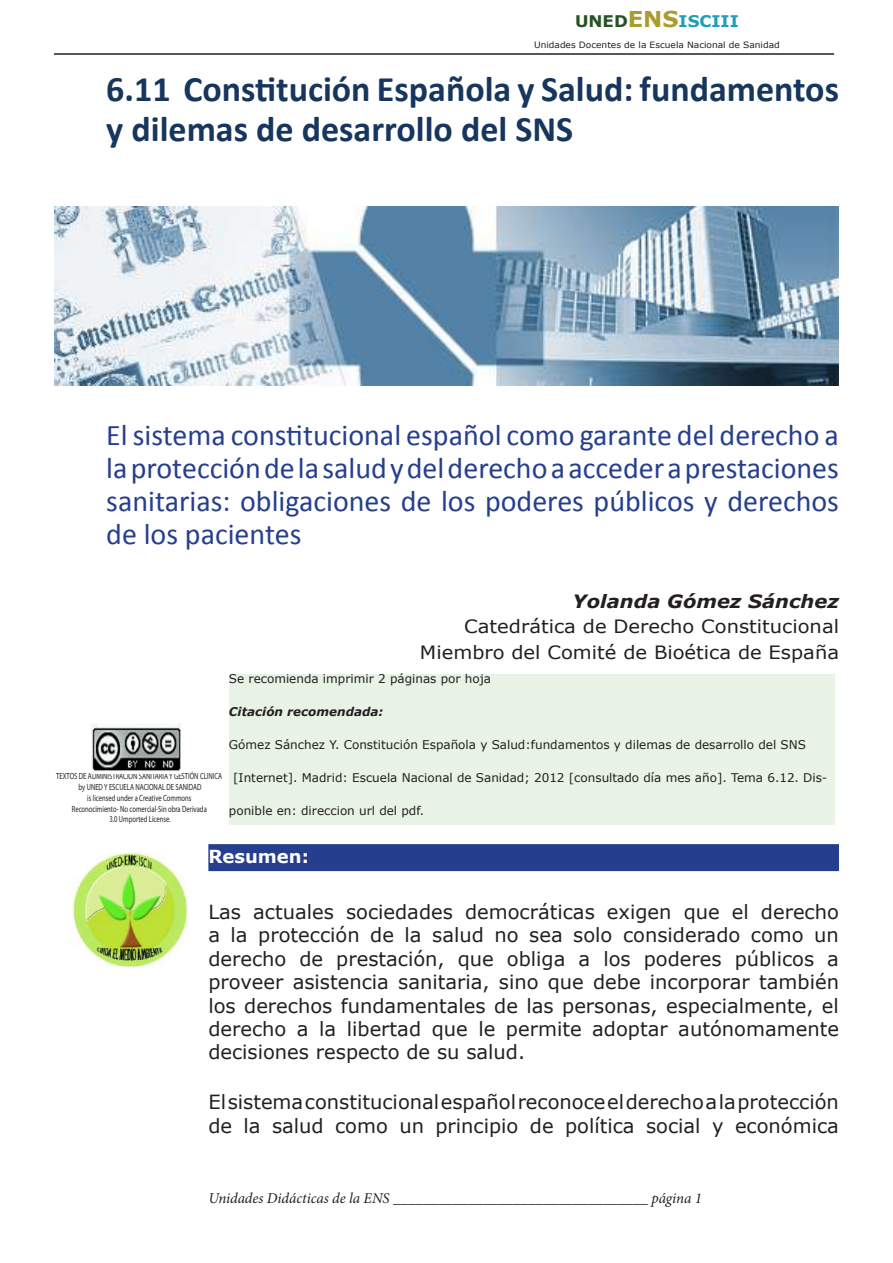
<style>
.page{position:relative;width:893px;height:1263px;background:#fff}
.page>*{position:absolute;margin:0;border:0;box-sizing:border-box;transform-origin:0 0}
.t1{font:700 36px/39.6px "Calibri";color:#17365d}
.t2{font:30px/33px "Calibri";color:#253f8e;text-align:justify}
.t3{font:19.5px/23.4px "Verdana";color:#231f20;text-align:justify}
.t4{font:18.3px/25px "Verdana";color:#231f20;text-align:right;scale:1.06 1}
.t5{font:italic 700 18.3px "Verdana";color:#231f20;scale:1.06 1}
.t6{font:700 18px "Verdana";color:#fff}
.t7{font:700 16.05px "Verdana";color:#1b9fba;scale:1.04 1}
.t8{font:italic 15px "Minion Pro";letter-spacing:-.005em;color:#231f20}
.t9{font:12px "Verdana";color:#231f20}
.t10{font:italic 700 12px "Verdana";color:#231f20}
.t11{font:9px/10.6px "Myriad Pro";color:#231f20;text-align:center;scale:.74 1}
.t12{font:8.7px "Verdana";color:#231f20;scale:1.04 1}
.s1{color:#265226}
.s2{font-size:21.9px;color:#aa9b2e}
</style>
<div class="page">
<div style="left:208px;top:844px;width:631px;height:27px;background:#253f8e"></div>
<img style="left:54px;top:206px;width:785px;height:179px">
<hr style="left:54px;top:53px;width:780px;height:2px;background:#231f20">
<div style="left:229px;top:674px;width:605px;height:151px;background:#e8f3e5"></div>
<img style="left:92px;top:723px;width:89px;height:49px">
<img style="left:72px;top:853px;width:115px;height:114px">
<p class="t7" style="left:575px;top:10px;width:159px"><span class="s1">UNED</span><span class="s2">ENS</span>ISCIII</p>
<p class="t12" style="left:534px;top:39px;width:238px">Unidades Docentes de la Escuela Nacional de Sanidad</p>
<h1 class="t1" style="left:106px;top:70px;width:734px">6.11 Constitución Española y Salud: fundamentos y dilemas de desarrollo del SNS</h1>
<h2 class="t2" style="left:106px;top:419px;width:734px">El sistema constitucional español como garante del derecho a la protección de la salud y del derecho a acceder a prestaciones sanitarias: obligaciones de los poderes públicos y derechos de los pacientes</h2>
<p class="t5" style="left:572px;top:589px;width:253px">Yolanda Gómez Sánchez</p>
<p class="t4" style="left:420px;top:614px;width:397px">Catedrática de Derecho Constitucional<br>Miembro del Comité de Bioética de España</p>
<p class="t9" style="left:229px;top:671px;width:264px">Se recomienda imprimir 2 páginas por hoja</p>
<p class="t10" style="left:229px;top:703px;width:156px">Citación recomendada:</p>
<p class="t9" style="left:229px;top:737px;width:578px">Gómez Sánchez Y. Constitución Española y Salud:fundamentos y dilemas de desarrollo del SNS</p>
<p class="t9" style="left:233px;top:770px;width:596px">[Internet]. Madrid: Escuela Nacional de Sanidad; 2012 [consultado día mes año]. Tema 6.12. Dis-</p>
<p class="t9" style="left:229px;top:803px;width:197px">ponible en: direccion url del pdf.</p>
<p class="t11" style="left:56px;top:771px;width:226px">TEXTOS DE ADMINISTRACION SANITARIA Y GESTIÓN CLINICA by UNED Y ESCUELA NACIONAL DE SANIDAD<br>is licensed under a Creative Commons<br>Reconocimiento- No comercial-Sin obra Derivada<br>3.0 Umported License.</p>
<p class="t6" style="left:208px;top:843px;width:102px">Resumen:</p>
<p class="t3" style="left:208px;top:900px;width:632px">Las actuales sociedades democráticas exigen que el derecho a la protección de la salud no sea solo considerado como un derecho de prestación, que obliga a los poderes públicos a proveer asistencia sanitaria, sino que debe incorporar también los derechos fundamentales de las personas, especialmente, el derecho a la libertad que le permite adoptar autónomamente decisiones respecto de su salud.</p>
<p class="t3" style="left:208px;top:1090px;width:632px">El sistema constitucional español reconoce el derecho a la protección de la salud como un principio de política social y económica</p>
<p class="t8" style="left:208px;top:1188px;width:495px">Unidades Didácticas de la ENS __________________________________ página 1</p>
</div>
